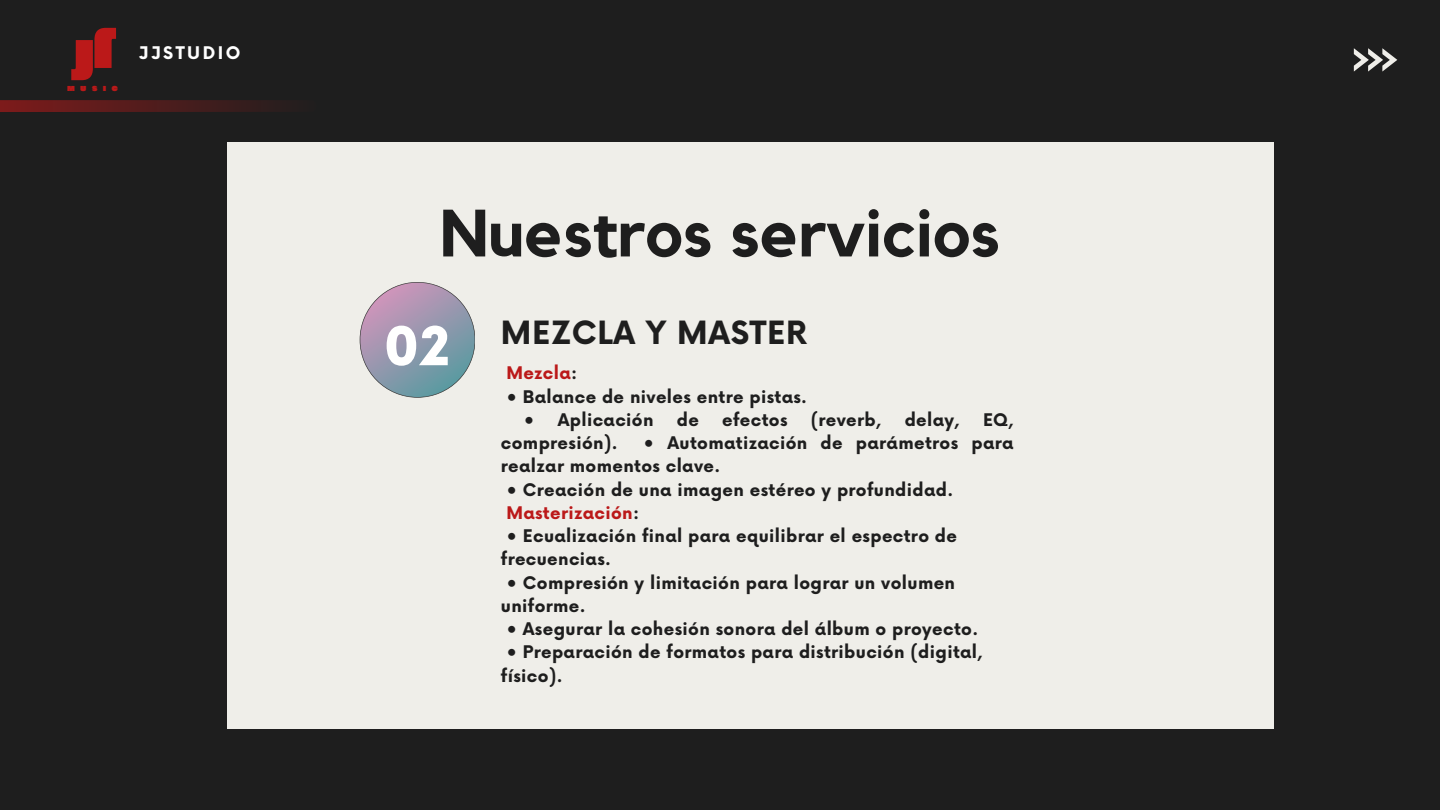
<style>
.page{position:relative;width:1440px;height:810px;background:#1e1e1e}
.page>*{position:absolute;margin:0;border:0;box-sizing:border-box;transform-origin:0 0}
.t1{font:700 66px "Kollektif";color:#1e1e1e}
.t2{font:60.4px "Extenda 80 Peta";color:#bb1919}
.t3{font:900 52.1px "Now";color:#fff}
.t4{font:700 31.2px "Now";letter-spacing:.02em;color:#1e1e1e}
.t5{font:700 17px/23.2px "Now";letter-spacing:.02em;color:#1e1e1e}
.t6{font:700 17px "Now";letter-spacing:.02em;color:#bb1919}
.t7{font:700 17px "Now";letter-spacing:.15em;color:#fff}
.t8{font:7.6px "Extenda 100 Yotta";color:#bb1919}
.s1{color:#1e1e1e}
</style>
<div class="page">
<svg style="left:0;top:100px;width:286px;height:12px;background:#521c1c"></svg>
<div style="left:227px;top:142px;width:1047px;height:587px;background:#efeee9"></div>
<svg style="left:360px;top:282px;width:115px;height:116px"></svg>
<svg style="left:1354px;top:48px;width:43px;height:23px"></svg>
<p class="t2" style="left:117px;top:75px;width:24px;rotate:-180deg">J</p>
<p class="t2" style="left:71px;top:33px;width:24px">J</p>
<p class="t8" style="left:81px;top:85px;width:39px">USIC</p>
<p class="t8" style="left:68px;top:85px;width:9px">M</p>
<p class="t7" style="left:139px;top:44px;width:103px">JJSTUDIO</p>
<p class="t1" style="left:440px;top:203px;width:561px">Nuestros servicios</p>
<p class="t3" style="left:384px;top:318px;width:67px">02</p>
<p class="t4" style="left:501px;top:316px;width:308px">MEZCLA Y MASTER</p>
<p class="t6" style="left:506px;top:364px;width:72px">Mezcla<span class="s1">:</span></p>
<p class="t5" style="left:506px;top:386px;width:302px">• Balance de niveles entre pistas.</p>
<p class="t5" style="left:524px;top:409px;width:131px">• Aplicación</p>
<p class="t5" style="left:677px;top:409px;width:24px">de</p>
<p class="t5" style="left:722px;top:409px;width:67px">efectos</p>
<p class="t5" style="left:811px;top:409px;width:72px">(reverb,</p>
<p class="t5" style="left:905px;top:409px;width:57px">delay,</p>
<p class="t5" style="left:983px;top:409px;width:32px">EQ,</p>
<p class="t5" style="left:501px;top:432px;width:118px">compresión).</p>
<p class="t5" style="left:501px;top:432px;width:514px;text-indent:143px">• Automatización de parámetros para realzar momentos clave.</p>
<p class="t5" style="left:506px;top:479px;width:448px">• Creación de una imagen estéreo y profundidad.</p>
<p class="t6" style="left:506px;top:503px;width:134px">Masterización<span class="s1">:</span></p>
<p class="t5" style="left:501px;top:525px;width:458px;text-indent:5px">• Ecualización final para equilibrar el espectro de frecuencias.</p>
<p class="t5" style="left:501px;top:572px;width:456px;text-indent:5px">• Compresión y limitación para lograr un volumen uniforme.</p>
<p class="t5" style="left:506px;top:618px;width:473px">• Asegurar la cohesión sonora del álbum o proyecto.</p>
<p class="t5" style="left:501px;top:642px;width:483px;text-indent:5px">• Preparación de formatos para distribución (digital, físico).</p>
</div>
